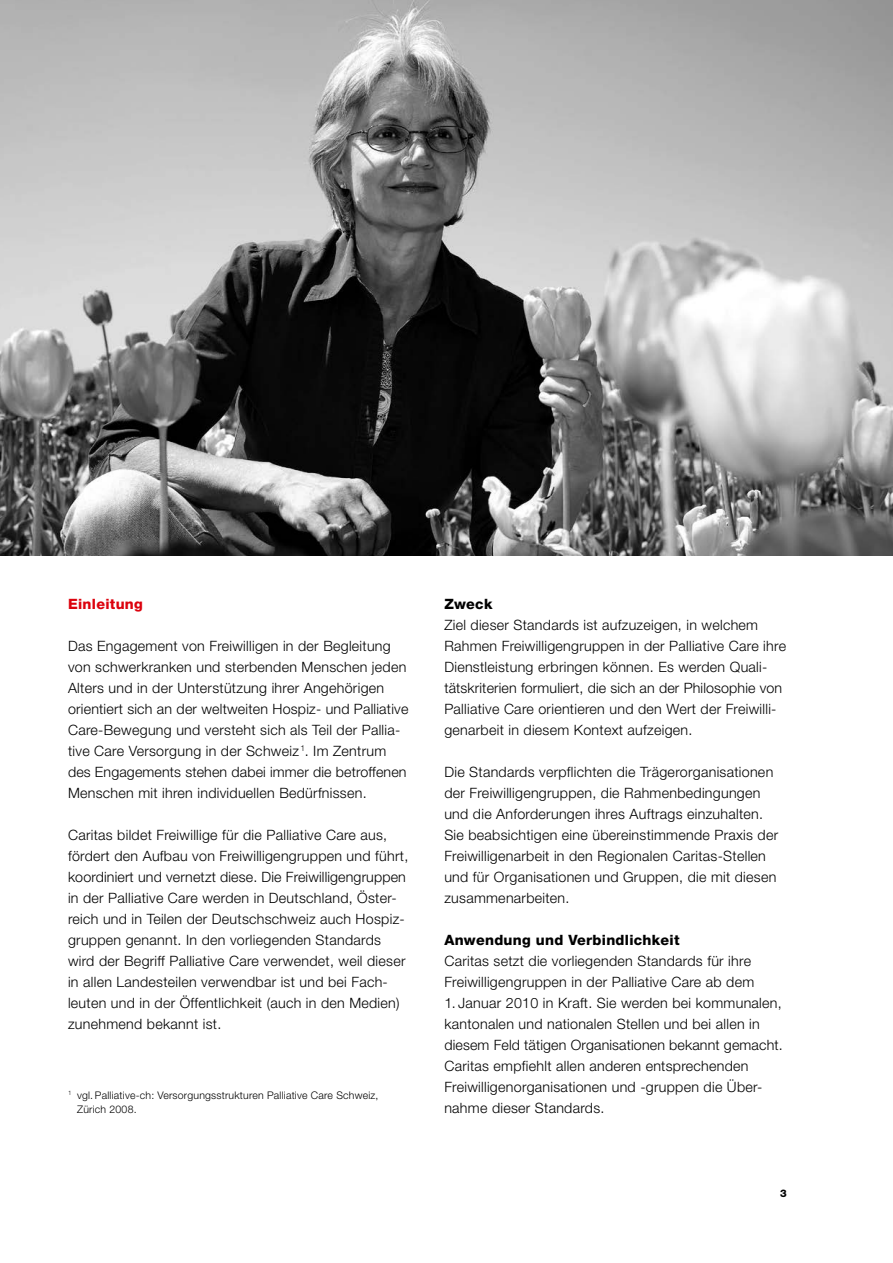
<style>
.page{position:relative;width:893px;height:1263px;background:#fff}
.page>*{position:absolute;margin:0;border:0;box-sizing:border-box;transform-origin:0 0}
.t1{font:300 14.25px/21px "Helvetica Neue LT Std";letter-spacing:.02em;color:#000}
.t2{font:800 14.25px "Helvetica Neue LT Std";letter-spacing:.02em;color:#000}
.t3{font:800 14.25px "Helvetica Neue LT Std";letter-spacing:.02em;color:#dc030e}
.t4{font:300 10.5px/14.2px "Helvetica Neue LT Std";letter-spacing:.02em;color:#000}
.t5{font:800 10.5px "Helvetica Neue LT Std";color:#000}
</style>
<div class="page">
<img style="left:0;top:0;width:893px;height:556px">
<p class="t3" style="left:68px;top:595px;width:76px">Einleitung</p>
<p class="t1" style="left:68px;top:635px;width:342px">Das Engagement von Freiwilligen in der Begleitung von schwerkranken und sterbenden Menschen jeden Alters und in der Unterstützung ihrer Angehörigen orientiert sich an der weltweiten Hospiz- und Palliative Care-Bewegung und versteht sich als Teil der Pallia&shy;tive Care Versorgung in der Schweiz <sup>1</sup>. Im Zentrum des Engagements stehen dabei immer die betroffenen Menschen mit ihren individuellen Bedürfnissen.</p>
<p class="t1" style="left:68px;top:824px;width:342px">Caritas bildet Freiwillige für die Palliative Care aus, fördert den Aufbau von Freiwilligengruppen und führt, koordiniert und vernetzt diese. Die Freiwilligengruppen in der Palliative Care werden in Deutschland, Öster&shy;reich und in Teilen der Deutschschweiz auch Hospiz&shy;gruppen genannt. In den vorliegenden Standards wird der Begriff Palliative Care verwendet, weil dieser in allen Landesteilen verwendbar ist und bei Fach&shy;leuten und in der Öffentlichkeit (auch in den Medien) zunehmend bekannt ist.</p>
<p class="t4" style="left:77px;top:1087px;width:303px;text-indent:-9px"><sup>1</sup> vgl. Palliative-ch: Versorgungsstrukturen Palliative Care Schweiz,<br>Zürich 2008.</p>
<p class="t2" style="left:444px;top:595px;width:50px">Zweck</p>
<p class="t1" style="left:444px;top:614px;width:343px">Ziel dieser Standards ist aufzuzeigen, in welchem Rahmen Freiwilligengruppen in der Palliative Care ihre Dienstleistung erbringen können. Es werden Quali&shy;tätskriterien formuliert, die sich an der Philosophie von Palliative Care orientieren und den Wert der Freiwilli&shy;genarbeit in diesem Kontext aufzeigen.</p>
<p class="t1" style="left:444px;top:761px;width:335px">Die Standards verpflichten die Trägerorganisationen der Freiwilligengruppen, die Rahmenbedingungen und die Anforderungen ihres Auftrags einzuhalten.<br>Sie beabsichtigen eine übereinstimmende Praxis der Freiwilligenarbeit in den Regionalen Caritas-Stellen und für Organisationen und Gruppen, die mit diesen zusammenarbeiten.</p>
<p class="t2" style="left:444px;top:931px;width:237px">Anwendung und Verbindlichkeit</p>
<p class="t1" style="left:444px;top:950px;width:311px">Caritas setzt die vorliegenden Standards für ihre<br>Freiwilligengruppen in der Palliative Care ab dem</p>
<p class="t1" style="left:444px;top:992px;width:340px">1. Januar 2010 in Kraft. Sie werden bei kommunalen, kantonalen und nationalen Stellen und bei allen in diesem Feld tätigen Organisationen bekannt gemacht.<br>Caritas empfiehlt allen anderen entsprechenden Freiwilligenorganisationen und -gruppen die Über&shy;nahme dieser Standards.</p>
<p class="t5" style="left:780px;top:1187px;width:8px">3</p>
</div>
